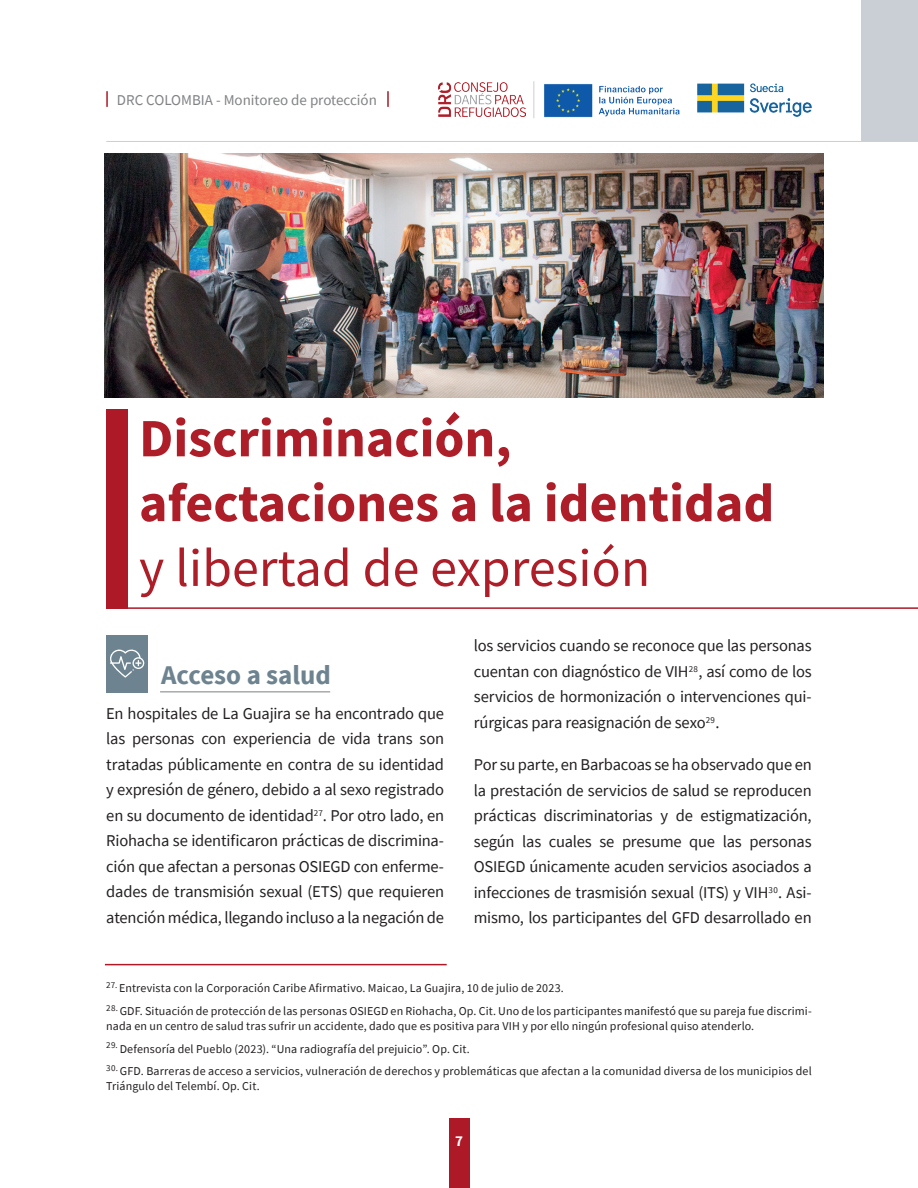
<style>
.page{position:relative;width:918px;height:1188px;background:#fff}
.page>*{position:absolute;margin:0;border:0;box-sizing:border-box;transform-origin:0 0}
.t1{font:700 54px/64.8px "Source Sans Pro";color:#ae1e29}
.t2{font:54px "Source Sans Pro";color:#ae1e29}
.t3{font:700 27px "Source Sans Pro";color:#6e8390}
.t4{font:16.5px/25.5px "Source Sans Pro";letter-spacing:-.015em;color:#231f20;text-align:justify}
.t5{font:15px "Source Sans Pro";color:#808285}
.t6{font:700 15px "Source Sans Pro";color:#fff}
.t7{font:12px/14.4px "Source Sans Pro";letter-spacing:.01em;color:#231f20}
</style>
<div class="page">
<div style="left:449px;top:1118px;width:21px;height:70px;background:#ad1926"></div>
<svg style="left:106px;top:91px;width:2px;height:16px"></svg>
<svg style="left:387px;top:91px;width:2px;height:16px"></svg>
<img style="left:438px;top:82px;width:87px;height:35px">
<div style="left:861px;top:0;width:57px;height:141px;background:#cacfd6"></div>
<hr style="left:106px;top:141px;width:812px;height:1px;background:#cacfd6">
<img style="left:697px;top:83px;width:115px;height:34px">
<img style="left:544px;top:84px;width:136px;height:34px">
<hr style="left:533px;top:81px;width:1px;height:37px;background:#cacfd6">
<hr style="left:106px;top:607px;width:812px;height:2px;background:#ad1926">
<div style="left:106px;top:409px;width:22px;height:200px;background:#ad1926"></div>
<hr style="left:160px;top:691px;width:170px;height:2px;background:#a8a9ad">
<div style="left:106px;top:635px;width:42px;height:58px;background:#6e8390"></div>
<hr style="left:105px;top:964px;width:342px;height:1px;background:#ad1926">
<svg style="left:110px;top:649px;width:35px;height:29px"></svg>
<img style="left:105px;top:153px;width:719px;height:245px">
<p class="t5" style="left:117px;top:90px;width:262px">DRC COLOMBIA - Monitoreo de protección</p>
<h1 class="t1" style="left:139px;top:405px;width:637px">Discriminación, afectaciones a la identidad</h1>
<h1 class="t2" style="left:139px;top:534px;width:513px">y libertad de expresión</h1>
<h2 class="t3" style="left:161px;top:657px;width:171px">Acceso a salud</h2>
<p class="t4" style="left:106px;top:700px;width:339px">En hospitales de La Guajira se ha encontrado que las personas con experiencia de vida trans son tratadas públicamente en contra de su identidad y expresión de género, debido a al sexo registrado en su documento de identidad<sup>27</sup>. Por otro lado, en Riohacha se identificaron prácticas de discrimina&shy;ción que afectan a personas OSIEGD con enferme&shy;dades de transmisión sexual (ETS) que requieren atención médica, llegando incluso a la negación de</p>
<p class="t4" style="left:474px;top:633px;width:339px">los servicios cuando se reconoce que las personas cuentan con diagnóstico de VIH<sup>28</sup>, así como de los servicios de hormonización o intervenciones qui&shy;rúrgicas para reasignación de sexo<sup>29</sup>.</p>
<p class="t4" style="left:474px;top:752px;width:339px">Por su parte, en Barbacoas se ha observado que en la prestación de servicios de salud se reproducen prácticas discriminatorias y de estigmatización, según las cuales se presume que las personas OSIEGD únicamente acuden servicios asociados a infecciones de trasmisión sexual (ITS) y VIH<sup>30</sup>. Asi&shy;mismo, los participantes del GFD desarrollado en</p>
<p class="t7" style="left:106px;top:981px;width:459px"><sup>27.</sup> Entrevista con la Corporación Caribe Afirmativo. Maicao, La Guajira, 10 de julio de 2023.</p>
<p class="t7" style="left:106px;top:1004px;width:707px"><sup>28.</sup> GDF. Situación de protección de las personas OSIEGD en Riohacha, Op. Cit. Uno de los participantes manifestó que su pareja fue discrimi&shy;nada en un centro de salud tras sufrir un accidente, dado que es positiva para VIH y por ello ningún profesional quiso atenderlo.</p>
<p class="t7" style="left:106px;top:1041px;width:365px"><sup>29.</sup> Defensoría del Pueblo (2023). “Una radiografía del prejuicio”. Op. Cit.</p>
<p class="t7" style="left:106px;top:1064px;width:707px"><sup>30.</sup> GFD. Barreras de acceso a servicios, vulneración de derechos y problemáticas que afectan a la comunidad diversa de los municipios del<br>Triángulo del Telembí. Op. Cit.</p>
<p class="t6" style="left:455px;top:1131px;width:9px">7</p>
</div>
